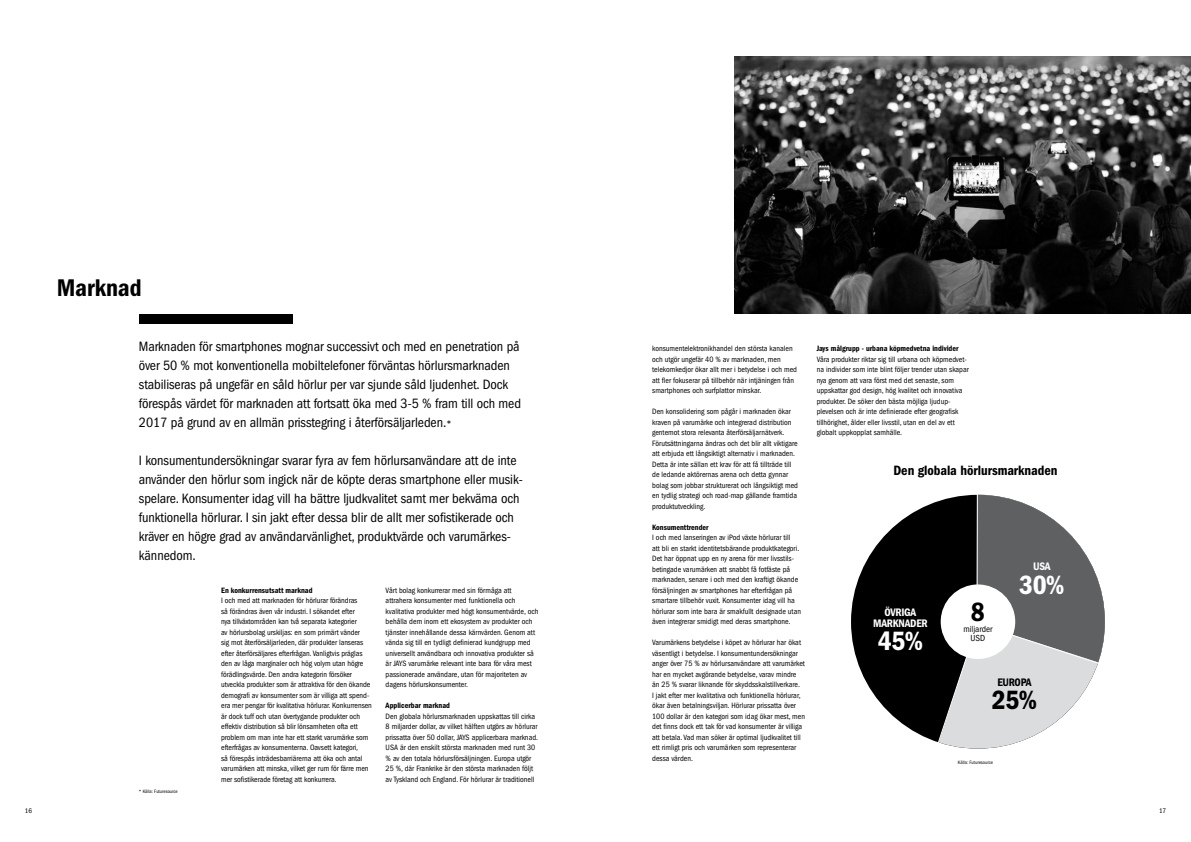
<style>
.page{position:relative;width:1191px;height:842px;background:#fff}
.page>*{position:absolute;margin:0;border:0;box-sizing:border-box;transform-origin:0 0}
.Underrubrik{font:27.4px "ITC Franklin Gothic Std Dm Cd";color:#fff}
.Underrubrik-2{font:27.4px "ITC Franklin Gothic Std Dm Cd";color:#000}
.H2_Fet{font:25px "ITC Franklin Gothic Std Dm Cd";letter-spacing:-.005em;color:#000}
.H3_Intro{font:condensed 14px/19px "ITC Franklin Gothic Std";letter-spacing:-.005em;color:#000}
.H3_Fet{font:14px "ITC Franklin Gothic Std Dm Cd";letter-spacing:-.005em;color:#000}
.Underrubrik-3{font:11.3px "ITC Franklin Gothic Std Dm Cd";letter-spacing:-.02em;color:#fff}
.Underrubrik-4{font:11.3px "ITC Franklin Gothic Std Dm Cd";letter-spacing:-.02em;color:#000}
.t1{font:condensed 9.1px "ITC Franklin Gothic Std";color:#000}
.Body{font:condensed 8px/10.5px "ITC Franklin Gothic Std";color:#000}
.H4_Underrubrik{font:8px "ITC Franklin Gothic Std Dm Cd";color:#000}
.t2{font:condensed 7px "ITC Franklin Gothic Std";color:#000}
.t3{font:condensed 5px "ITC Franklin Gothic Std";color:#000}
.s1{font-size:10px}
</style>
<div class="page">
<div style="left:139px;top:314px;width:153px;height:10px;background:#000"></div>
<div style="left:851px;top:495px;width:254px;height:254px;background:#000;border-radius:50%"></div>
<svg style="left:933px;top:494px;width:172px;height:255px"></svg>
<img style="left:734px;top:57px;width:457px;height:256px">
<p class="H2_Fet" style="left:57px;top:273px;width:86px">Marknad</p>
<p class="H3_Intro" style="left:139px;top:337px;width:383px">Marknaden för smartphones mognar successivt och med en penetration på över 50 % mot konventionella mobiltelefoner förväntas hörlursmarknaden stabiliseras på ungefär en såld hörlur per var sjunde såld ljudenhet. Dock förespås värdet för marknaden att fortsatt öka med 3-5 % fram till och med 2017 på grund av en allmän prisstegring i återförsäljarleden.<span class="s1">*</span></p>
<p class="H3_Intro" style="left:139px;top:451px;width:385px">I konsumentundersökningar svarar fyra av fem hörlursanvändare att de inte använder den hörlur som ingick när de köpte deras smartphone eller musik&shy;spelare. Konsumenter idag vill ha bättre ljudkvalitet samt mer bekväma och funktionella hörlurar. I sin jakt efter dessa blir de allt mer sofistikerade och kräver en högre grad av användarvänlighet, produktvärde och varumärkes&shy;kännedom.</p>
<p class="H4_Underrubrik" style="left:221px;top:585px;width:93px">En konkurrensutsatt marknad</p>
<p class="Body" style="left:221px;top:595px;width:152px">I och med att marknaden för hörlurar förändras<br>så förändras även vår industri. I sökandet efter<br>nya tillväxtområden kan två separata kategorier<br>av hörlursbolag urskiljas: en som primärt vänder<br>sig mot återförsäljarleden, där produkter lanseras efter återförsäljares efterfrågan. Vanligtvis präglas den av låga marginaler och hög volym utan högre förädlingsvärde. Den andra kategorin försöker utveckla produkter som är attraktiva för den ökande demografi av konsumenter som är villiga att spend&shy;era mer pengar för kvalitativa hörlurar. Konkurrensen är dock tuff och utan övertygande produkter och effektiv distribution så blir lönsamheten ofta ett problem om man inte har ett starkt varumärke som efterfrågas av konsumenterna. Oavsett kategori,<br>så förespås inträdesbarriärerna att öka och antal varumärken att minska, vilket ger rum för färre men mer sofistikerade företag att konkurrera.</p>
<p class="Body" style="left:386px;top:585px;width:154px">Vårt bolag konkurrerar med sin förmåga att attrahera konsumenter med funktionella och kvalitativa produkter med högt konsumentvärde, och behålla dem inom ett ekosystem av produkter och tjänster innehållande dessa kärnvärden. Genom att vända sig till en tydligt definierad kundgrupp med universellt användbara och innovativa produkter så är JAYS varumärke relevant inte bara för våra mest passionerade användare, utan för majoriteten av dagens hörlurskonsumenter.</p>
<p class="H4_Underrubrik" style="left:386px;top:701px;width:66px">Applicerbar marknad</p>
<p class="Body" style="left:386px;top:711px;width:154px">Den globala hörlursmarknaden uppskattas till cirka 8 miljarder dollar, av vilket hälften utgörs av hörlurar prissatta över 50 dollar, JAYS applicerbara marknad.<br>USA är den enskilt största marknaden med runt 30 % av den totala hörlursförsäljningen. Europa utgör 25 %, där Frankrike är den största marknaden följt av Tyskland och England. För hörlurar är traditionell</p>
<p class="t3" style="left:139px;top:789px;width:40px">* Källa: Futuresource</p>
<p class="Body" style="left:652px;top:343px;width:146px">konsumentelektronikhandel den största kanalen och utgör ungefär 40 % av marknaden, men telekomkedjor ökar allt mer i betydelse i och med att fler fokuserar på tillbehör när intjäningen från smartphones och surfplattor minskar.</p>
<p class="Body" style="left:652px;top:406px;width:147px">Den konsolidering som pågår i marknaden ökar kraven på varumärke och integrerad distribution gentemot stora relevanta återförsäljarnätverk.<br>Förutsättningarna ändras och det blir allt viktigare att erbjuda ett långsiktigt alternativ i marknaden.<br>Detta är inte sällan ett krav för att få tillträde till de ledande aktörernas arena och detta gynnar bolag som jobbar strukturerat och långsiktigt med en tydlig strategi och road-map gällande framtida produktutveckling.</p>
<p class="H4_Underrubrik" style="left:652px;top:522px;width:58px">Konsumenttrender</p>
<p class="Body" style="left:652px;top:532px;width:150px">I och med lanseringen av iPod växte hörlurar till<br>att bli en starkt identitetsbärande produktkategori.<br>Det har öppnat upp en ny arena för mer livsstils&shy;betingade varumärken att snabbt få fotfäste på marknaden, senare i och med den kraftigt ökande försäljningen av smartphones har efterfrågan på smartare tillbehör vuxit. Konsumenter idag vill ha hörlurar som inte bara är smakfullt designade utan även integrerar smidigt med deras smartphone.</p>
<p class="Body" style="left:652px;top:637px;width:154px">Varumärkens betydelse i köpet av hörlurar har ökat väsentligt i betydelse. I konsumentundersökningar anger över 75 % av hörlursanvändare att varumärket har en mycket avgörande betydelse, varav mindre än 25 % svarar liknande för skyddsskalstillverkare.<br>I jakt efter mer kvalitativa och funktionella hörlurar, ökar även betalningsviljan. Hörlurar prissatta över 100 dollar är den kategori som idag ökar mest, men det finns dock ett tak för vad konsumenter är villiga att betala. Vad man söker är optimal ljudkvalitet till ett rimligt pris och varumärken som representerar dessa värden.</p>
<p class="H4_Underrubrik" style="left:816px;top:344px;width:143px">Jays målgrupp - urbana köpmedvetna individer</p>
<p class="Body" style="left:816px;top:354px;width:154px">Våra produkter riktar sig till urbana och köpmedvet&shy;na individer som inte blint följer trender utan skapar nya genom att vara först med det senaste, som uppskattar god design, hög kvalitet och innovativa produkter. De söker den bästa möjliga ljudup&shy;plevelsen och är inte definierade efter geografisk tillhörighet, ålder eller livsstil, utan en del av ett globalt uppkopplat samhälle.</p>
<p class="H3_Fet" style="left:893px;top:463px;width:165px">Den globala hörlursmarknaden</p>
<p class="Underrubrik-3" style="left:884px;top:606px;width:33px">ÖVRIGA</p>
<p class="Underrubrik-3" style="left:873px;top:617px;width:56px">MARKNADER</p>
<p class="Underrubrik" style="left:878px;top:626px;width:47px">45%</p>
<p class="Underrubrik-2" style="left:971px;top:596px;width:16px">8</p>
<p class="t1" style="left:963px;top:624px;width:31px">miljarder</p>
<p class="t1" style="left:970px;top:633px;width:16px">USD</p>
<p class="Underrubrik-3" style="left:1033px;top:560px;width:19px">USA</p>
<p class="Underrubrik" style="left:1019px;top:569px;width:47px">30%</p>
<p class="Underrubrik-4" style="left:997px;top:676px;width:36px">EUROPA</p>
<p class="Underrubrik-2" style="left:992px;top:685px;width:47px">25%</p>
<p class="t3" style="left:958px;top:759px;width:37px">Källa: Futuresource</p>
<p class="t2" style="left:25px;top:807px;width:9px">16</p>
<p class="t2" style="left:1159px;top:807px;width:9px">17</p>
</div>
